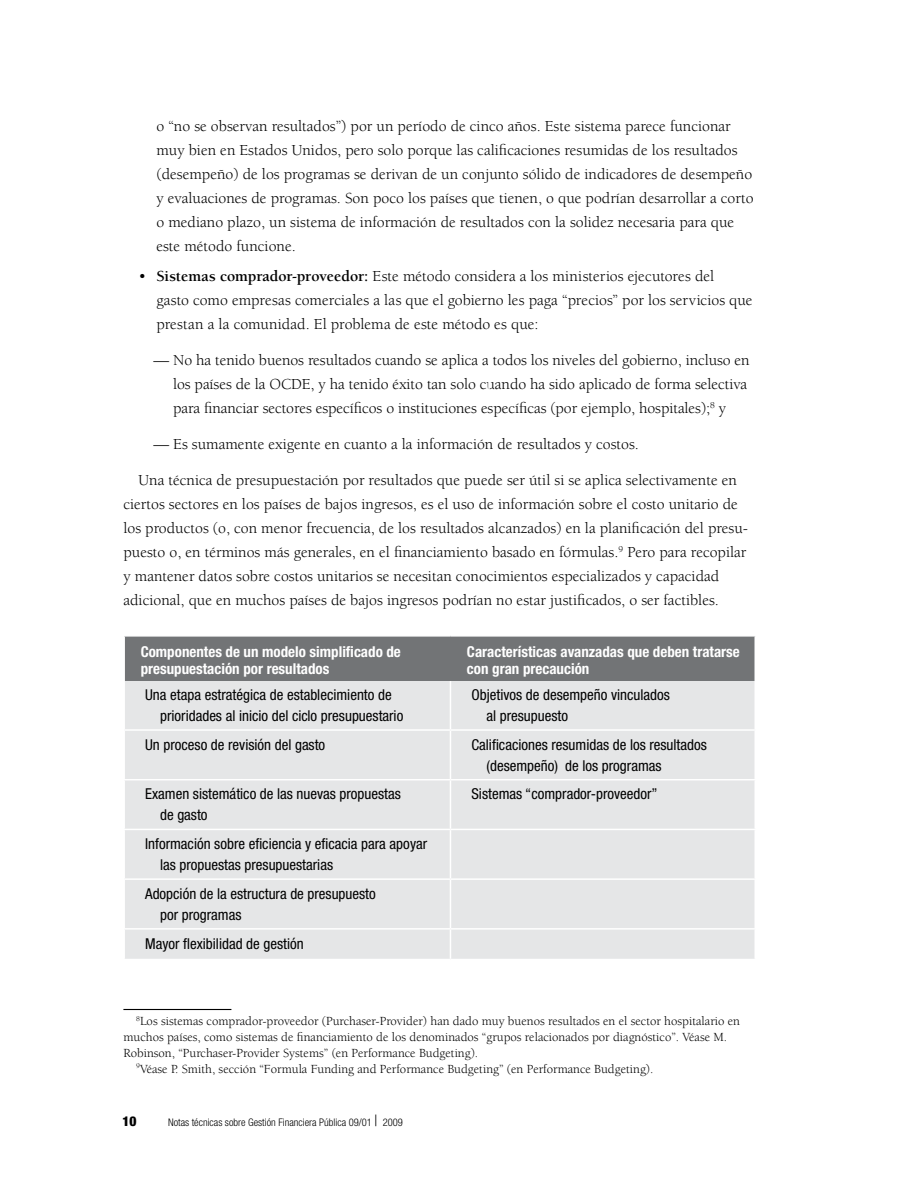
<style>
.page{position:relative;width:918px;height:1188px;background:#fff}
.page>*{position:absolute;margin:0;border:0;box-sizing:border-box;transform-origin:0 0}
.t1{font:15.75px/24px "Berkeley Std";color:#000}
.t2{font:condensed 15px/21px "Helvetica Neue LT Std";color:#000}
.t3{font:700 condensed 15px/16.5px "Helvetica Neue LT Std";color:#fff}
.t4{font:900 condensed 13.5px "Helvetica Neue LT Std";color:#000}
.t5{font:12.75px "Berkeley Std";color:#000}
.t6{font:300 condensed 10.5px "Helvetica Neue LT Std";color:#000}
.s1{font-weight:700}
.s2{font-size:15.75px}
</style>
<div class="page">
<div style="left:125px;top:637px;width:629px;height:44px;background:#727476"></div>
<div style="left:125px;top:681px;width:629px;height:278px;background:#e5e6e7"></div>
<hr style="left:450px;top:681px;width:1px;height:48px;background:#fff">
<hr style="left:123px;top:729px;width:327px;height:2px;background:#fff">
<hr style="left:450px;top:729px;width:306px;height:2px;background:#fff">
<hr style="left:450px;top:731px;width:1px;height:48px;background:#fff">
<hr style="left:123px;top:779px;width:327px;height:1px;background:#fff">
<hr style="left:450px;top:779px;width:306px;height:1px;background:#fff">
<hr style="left:450px;top:780px;width:1px;height:49px;background:#fff">
<hr style="left:123px;top:829px;width:327px;height:1px;background:#fff">
<hr style="left:450px;top:829px;width:306px;height:1px;background:#fff">
<hr style="left:450px;top:830px;width:1px;height:48px;background:#fff">
<hr style="left:123px;top:878px;width:327px;height:2px;background:#fff">
<hr style="left:450px;top:878px;width:306px;height:2px;background:#fff">
<hr style="left:450px;top:880px;width:1px;height:48px;background:#fff">
<hr style="left:123px;top:928px;width:327px;height:2px;background:#fff">
<hr style="left:450px;top:928px;width:306px;height:2px;background:#fff">
<svg style="left:450px;top:930px;width:1px;height:29px"></svg>
<hr style="left:123px;top:1009px;width:108px;height:1px;background:#000">
<p class="t1" style="left:156px;top:114px;width:599px">o “no se observan resultados”) por un período de cinco años. Este sistema parece funcionar muy bien en Estados Unidos, pero solo porque las calificaciones resumidas de los resultados (desempeño) de los programas se derivan de un conjunto sólido de indicadores de desempeño y evaluaciones de programas. Son poco los países que tienen, o que podrían desarrollar a corto o mediano plazo, un sistema de información de resultados con la solidez necesaria para que este método funcione.</p>
<p class="t1" style="left:156px;top:264px;width:598px;text-indent:-18px">• <span class="s1">Sistemas comprador-proveedor:</span> Este método considera a los ministerios ejecutores del<br>gasto como empresas comerciales a las que el gobierno les paga “precios” por los servicios que prestan a la comunidad. El problema de este método es que:</p>
<p class="t1" style="left:173px;top:348px;width:578px;text-indent:-20px">— No ha tenido buenos resultados cuando se aplica a todos los niveles del gobierno, incluso en los países de la OCDE, y ha tenido éxito tan solo cuando ha sido aplicado de forma selectiva para financiar sectores específicos o instituciones específicas (por ejemplo, hospitales);<sup>8</sup> y</p>
<p class="t1" style="left:153px;top:432px;width:487px">— Es sumamente exigente en cuanto a la información de resultados y costos.</p>
<p class="t1" style="left:123px;top:468px;width:626px;text-indent:15px">Una técnica de presupuestación por resultados que puede ser útil si se aplica selectivamente en ciertos sectores en los países de bajos ingresos, es el uso de información sobre el costo unitario de los productos (o, con menor frecuencia, de los resultados alcanzados) en la planificación del presu&shy;puesto o, en términos más generales, en el financiamiento basado en fórmulas.<sup>9</sup> Pero para recopilar y mantener datos sobre costos unitarios se necesitan conocimientos especializados y capacidad adicional, que en muchos países de bajos ingresos podrían no estar justificados, o ser factibles.</p>
<p class="t3" style="left:141px;top:643px;width:262px">Componentes de un modelo simplificado de presupuestación por resultados</p>
<p class="t3" style="left:467px;top:643px;width:274px">Características avanzadas que deben tratarse con gran precaución</p>
<p class="t2" style="left:160px;top:684px;width:245px;text-indent:-15px">Una etapa estratégica de establecimiento de prioridades al inicio del ciclo presupuestario</p>
<p class="t2" style="left:486px;top:684px;width:185px;text-indent:-15px">Objetivos de desempeño vinculados al presupuesto</p>
<p class="t2" style="left:145px;top:734px;width:182px">Un proceso de revisión del gasto</p>
<p class="t2" style="left:486px;top:734px;width:222px;text-indent:-15px">Calificaciones resumidas de los resultados (desempeño) de los programas</p>
<p class="t2" style="left:160px;top:784px;width:242px;text-indent:-15px">Examen sistemático de las nuevas propuestas de gasto</p>
<p class="t2" style="left:471px;top:784px;width:188px">Sistemas “comprador-proveedor”</p>
<p class="t2" style="left:160px;top:833px;width:269px;text-indent:-15px">Información sobre eficiencia y eficacia para apoyar las propuestas presupuestarias</p>
<p class="t2" style="left:160px;top:883px;width:217px;text-indent:-15px">Adopción de la estructura de presupuesto por programas</p>
<p class="t2" style="left:145px;top:933px;width:160px">Mayor flexibilidad de gestión</p>
<p class="t5" style="left:136px;top:1014px;width:605px"><sup>8</sup>Los sistemas comprador-proveedor (Purchaser-Provider) han dado muy buenos resultados en el sector hospitalario en</p>
<p class="t5" style="left:123px;top:1030px;width:605px">muchos países, como sistemas de financiamiento de los denominados “grupos relacionados por diagnóstico”. Véase M.</p>
<p class="t5" style="left:123px;top:1046px;width:356px">Robinson, “Purchaser-Provider Systems” (en Performance Budgeting).</p>
<p class="t5" style="left:136px;top:1062px;width:519px"><sup>9</sup>Véase P. Smith, sección “Formula Funding and Performance Budgeting” (en Performance Budgeting).</p>
<p class="t4" style="left:123px;top:1113px;width:16px">10</p>
<p class="t6" style="left:168px;top:1116px;width:236px">Notas técnicas sobre Gestión Financiera Pública 09/01 <span class="s2">|</span> 2009</p>
</div>
